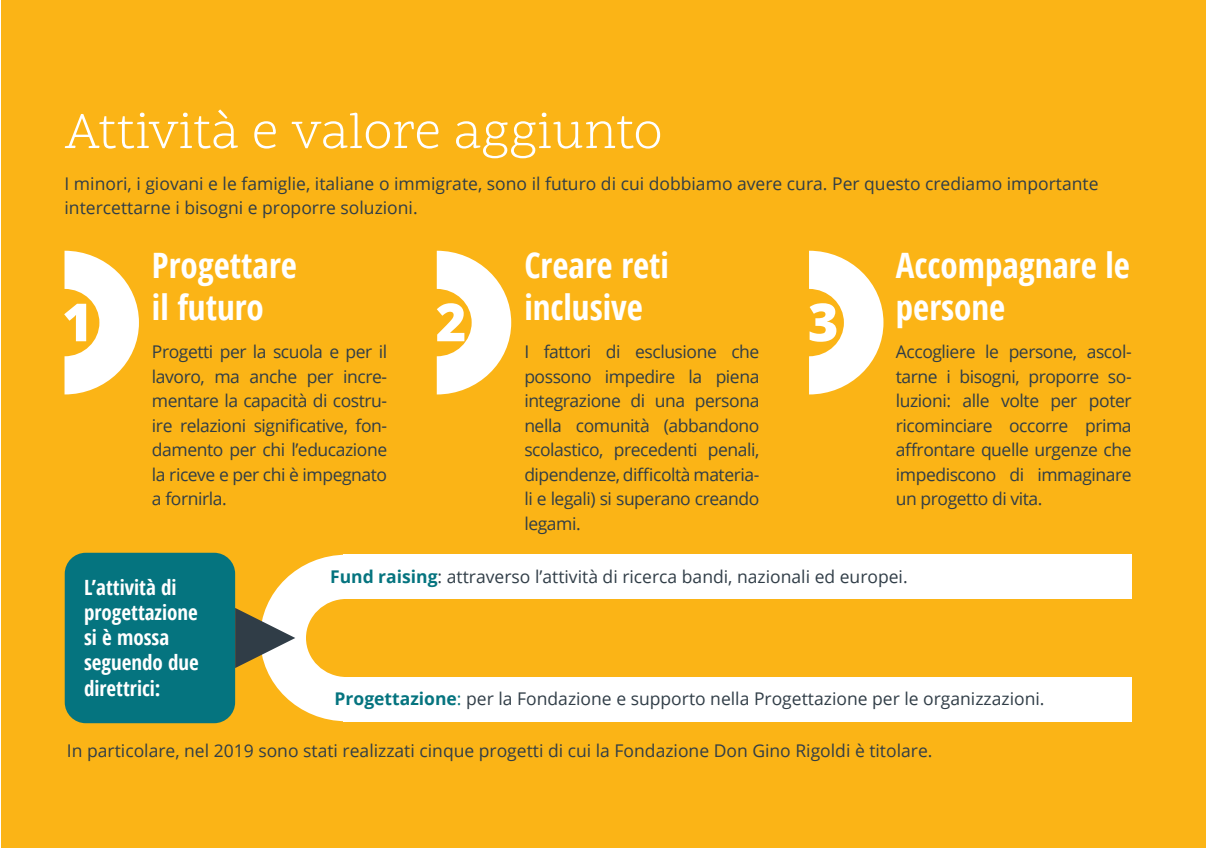
<style>
.page{position:relative;width:1221px;height:849px;background:#fff}
.page>*{position:absolute;margin:0;border:0;box-sizing:border-box;transform-origin:0 0}
.t1{font:52.5px "Scope One";color:#fff}
.t2{font:800 52.5px "Open Sans";color:#fff}
.t3{font:700 35px/42px "Open Sans Condensed";color:#fff}
.t4{font:700 21px/25.2px "Open Sans Condensed";color:#fff}
.t5{font:17.5px/24.5px "Open Sans";color:#303d47;text-align:justify}
.s1{font-weight:700;color:#05747f}
.s2{color:#05747f}
</style>
<div class="page">
<div style="left:2px;top:0;width:1203px;height:847px;background:#fbb416"></div>
<svg style="left:809px;top:251px;width:74px;height:143px"></svg>
<svg style="left:437px;top:251px;width:74px;height:143px"></svg>
<svg style="left:64px;top:251px;width:75px;height:143px"></svg>
<div style="left:343px;top:554px;width:788px;height:45px;background:#fff"></div>
<div style="left:343px;top:676px;width:788px;height:45px;background:#fff"></div>
<div style="left:65px;top:552px;width:170px;height:171px;background:#05747f;border-radius:21px"></div>
<svg style="left:235px;top:554px;width:111px;height:167px"></svg>
<h1 class="t1" style="left:64px;top:99px;width:599px">Attività e valore aggiunto</h1>
<p class="t5" style="left:64px;top:170px;width:1035px">I minori, i giovani e le famiglie, italiane o immigrate, sono il futuro di cui dobbiamo avere cura. Per questo crediamo importante intercettarne i bisogni e proporre soluzioni.</p>
<h2 class="t3" style="left:524px;top:243px;width:146px">Creare reti inclusive</h2>
<p class="t5" style="left:524px;top:339px;width:236px">I fattori di esclusione che possono impedire la piena integrazione di una persona nella comunità (abbandono scolastico, precedenti penali, dipendenze, difficoltà materia&shy;li e legali) si superano creando legami.</p>
<h2 class="t3" style="left:895px;top:243px;width:235px">Accompagnare le persone</h2>
<p class="t5" style="left:895px;top:339px;width:237px">Accogliere le persone, ascol&shy;tarne i bisogni, proporre so&shy;luzioni: alle volte per poter ricominciare occorre prima affrontare quelle urgenze che impediscono di immaginare un progetto di vita.</p>
<h2 class="t3" style="left:152px;top:243px;width:146px">Progettare il futuro</h2>
<p class="t5" style="left:152px;top:339px;width:237px">Progetti per la scuola e per il lavoro, ma anche per incre&shy;mentare la capacità di costru&shy;ire relazioni significative, fon&shy;damento per chi l’educazione la riceve e per chi è impegnato a fornirla.</p>
<h1 class="t2" style="left:62px;top:282px;width:32px">1</h1>
<h1 class="t2" style="left:435px;top:282px;width:32px">2</h1>
<h1 class="t2" style="left:807px;top:282px;width:32px">3</h1>
<p class="t4" style="left:84px;top:573px;width:116px">L’attività di progettazione si è mossa seguendo due direttrici:</p>
<p class="t5" style="left:330px;top:564px;width:579px"><span class="s1">Fund raising</span>: attraverso l’attività di ricerca bandi, nazionali ed europei.</p>
<p class="t5" style="left:334px;top:685px;width:711px"><span class="s1">Progettazione</span><span class="s2">:</span> per la Fondazione e supporto nella Progettazione per le organizzazioni.</p>
<p class="t5" style="left:67px;top:737px;width:867px">In particolare, nel 2019 sono stati realizzati cinque progetti di cui la Fondazione Don Gino Rigoldi è titolare.</p>
</div>
